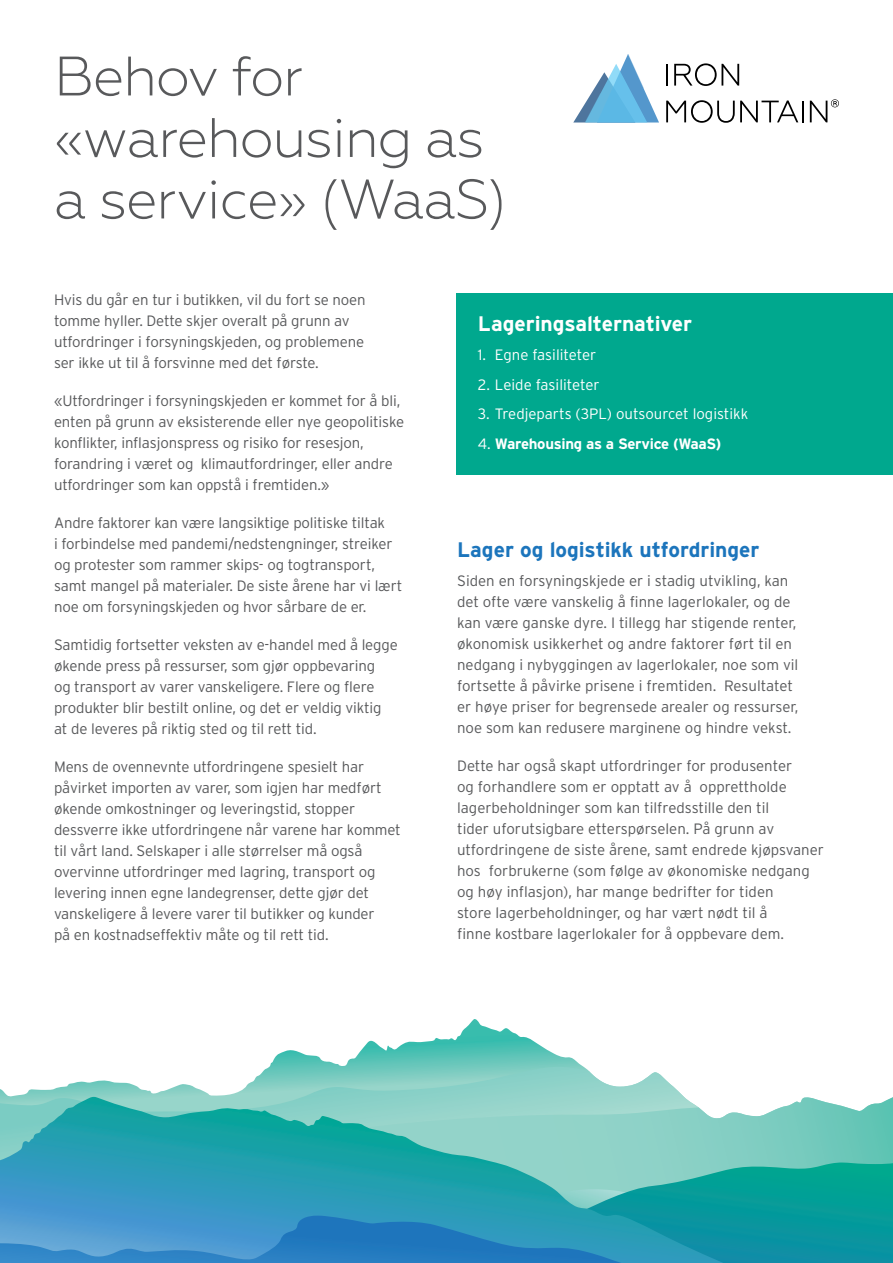
<style>
.page{position:relative;width:893px;height:1263px;background:#fff}
.page>*{position:absolute;margin:0;border:0;box-sizing:border-box;transform-origin:0 0}
.t1{font:300 55.5px/61.5px "Geometria";letter-spacing:-.02em;color:#58595b}
.t2{font:700 21px "Interstate";letter-spacing:-.005em;color:#1c75bc}
.t3{font:700 21px "Interstate";letter-spacing:-.005em;color:#fff}
.t4{font:300 15px/21px "Interstate";letter-spacing:-.01em;color:#58595b}
.t5{font:300 15px "Interstate";color:#fff}
.t6{font:700 15px "Interstate";letter-spacing:-.02em;color:#fff}
.s1{font-weight:300}
</style>
<div class="page">
<svg style="left:573px;top:54px;width:86px;height:69px"></svg>
<hr style="left:666px;top:64px;width:2px;height:22px;background:#000">
<svg style="left:674px;top:63px;width:65px;height:23px"></svg>
<svg style="left:666px;top:100px;width:132px;height:23px"></svg>
<hr style="left:802px;top:101px;width:2px;height:21px;background:#000">
<svg style="left:810px;top:99px;width:29px;height:23px"></svg>
<svg style="left:269px;top:1019px;width:315px;height:48px"></svg>
<svg style="left:0;top:1067px;width:684px;height:30px"></svg>
<svg style="left:723px;top:1097px;width:170px;height:65px;background:#87d1c5"></svg>
<svg style="left:0;top:1097px;width:723px;height:65px;background:#61bfbb"></svg>
<svg style="left:0;top:1162px;width:893px;height:101px;background:#2b9ab6"></svg>
<div style="left:457px;top:293px;width:436px;height:181px;background:#00a88e"></div>
<h1 class="t1" style="left:54px;top:45px;width:455px">Behov for «warehousing as a service» (WaaS)</h1>
<p class="t4" style="left:54px;top:289px;width:313px">Hvis du går en tur i butikken, vil du fort se noen tomme hyller. Dette skjer overalt på grunn av utfordringer i forsyningskjeden, og problemene ser ikke ut til å forsvinne med det første.</p>
<p class="t4" style="left:54px;top:390px;width:352px">«Utfordringer i forsyningskjeden er kommet for å bli, enten på grunn av eksisterende eller nye geopolitiske konflikter, inflasjonspress og risiko for resesjon, forandring i været og klimautfordringer, eller andre utfordringer som kan oppstå i fremtiden.»</p>
<p class="t4" style="left:54px;top:512px;width:350px">Andre faktorer kan være langsiktige politiske tiltak<br>i forbindelse med pandemi/nedstengninger, streiker og protester som rammer skips- og togtransport, samt mangel på materialer. De siste årene har vi lært noe om forsyningskjeden og hvor sårbare de er.</p>
<p class="t4" style="left:54px;top:634px;width:345px">Samtidig fortsetter veksten av e-handel med å legge økende press på ressurser, som gjør oppbevaring<br>og transport av varer vanskeligere. Flere og flere produkter blir bestilt online, og det er veldig viktig at de leveres på riktig sted og til rett tid.</p>
<p class="t4" style="left:54px;top:756px;width:348px">Mens de ovennevnte utfordringene spesielt har påvirket importen av varer, som igjen har medført økende omkostninger og leveringstid, stopper dessverre ikke utfordringene når varene har kommet til vårt land. Selskaper i alle størrelser må også overvinne utfordringer med lagring, transport og levering innen egne landegrenser, dette gjør det vanskeligere å levere varer til butikker og kunder<br>på en kostnadseffektiv måte og til rett tid.</p>
<h2 class="t3" style="left:478px;top:310px;width:216px">Lageringsalternativer</h2>
<p class="t5" style="left:478px;top:346px;width:120px">1. Egne fasiliteter</p>
<p class="t5" style="left:478px;top:376px;width:123px">2. Leide fasiliteter</p>
<p class="t5" style="left:478px;top:405px;width:272px">3. Tredjeparts (3PL) outsourcet logistikk</p>
<p class="t6" style="left:478px;top:434px;width:245px"><span class="s1">4.</span> Warehousing as a Service (WaaS)</p>
<h2 class="t2" style="left:457px;top:536px;width:304px">Lager og logistikk utfordringer</h2>
<p class="t4" style="left:457px;top:570px;width:343px">Siden en forsyningskjede er i stadig utvikling, kan det ofte være vanskelig å finne lagerlokaler, og de kan være ganske dyre. I tillegg har stigende renter, økonomisk usikkerhet og andre faktorer ført til en nedgang i nybyggingen av lagerlokaler, noe som vil fortsette å påvirke prisene i fremtiden. Resultatet er høye priser for begrensede arealer og ressurser, noe som kan redusere marginene og hindre vekst.</p>
<p class="t4" style="left:457px;top:755px;width:368px">Dette har også skapt utfordringer for produsenter<br>og forhandlere som er opptatt av å opprettholde lagerbeholdninger som kan tilfredsstille den til<br>tider uforutsigbare etterspørselen. På grunn av utfordringene de siste årene, samt endrede kjøpsvaner hos forbrukerne (som følge av økonomiske nedgang og høy inflasjon), har mange bedrifter for tiden<br>store lagerbeholdninger, og har vært nødt til å<br>finne kostbare lagerlokaler for å oppbevare dem.</p>
</div>
